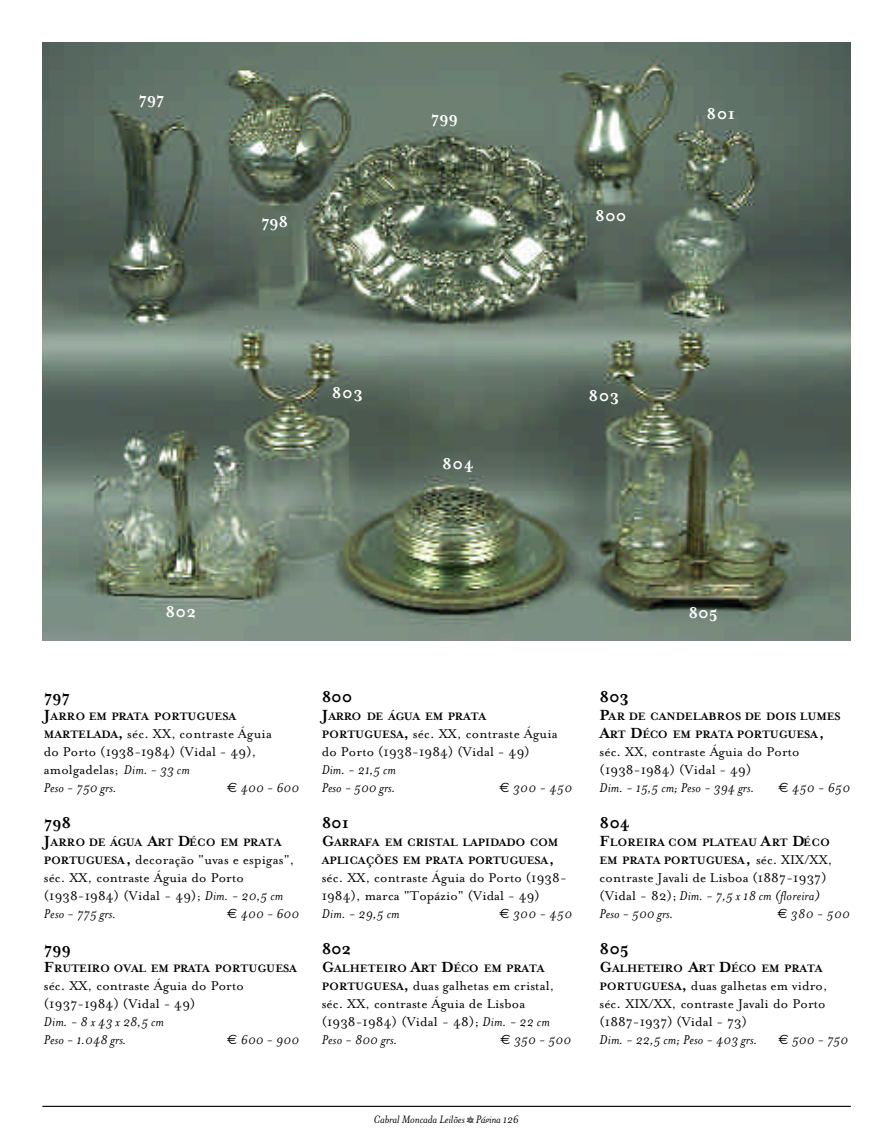
<style>
.page{position:relative;width:894px;height:1148px;background:#fff}
.page>*{position:absolute;margin:0;border:0;box-sizing:border-box;transform-origin:0 0}
.t1{font:700 18px "Mrs Eaves";letter-spacing:.015em;color:#fff}
.t2{font:700 18px "Mrs Eaves";letter-spacing:-.015em;color:#000}
.t3{font:14.7px/18px "Mrs Eaves Roman";letter-spacing:.01em;color:#000}
.t4{font:italic 14.7px/18px "Mrs Eaves";letter-spacing:.01em;color:#000}
.t5{font:700 12.3px/18px "Mrs Eaves";letter-spacing:-.015em;color:#000}
.t6{font:italic 12.3px "Mrs Eaves";letter-spacing:-.01em;color:#000}
.s1{font-size:16.8px}
.s2{font-family:"Mrs Eaves";font-weight:700;font-size:12.3px}
.s3{font-family:"Mrs Eaves";font-weight:700;font-size:16.8px}
.s4{font-family:"Mrs Eaves";font-style:italic}
.s5{font-family:"Euro Sans";font-style:normal;font-size:13.5px}
.s6{font-family:"Mrs Eaves Fractions";font-style:normal}
.s7{font-family:"Mrs Eaves Roman";font-weight:400;font-size:14.7px}
.s8{font-family:"Mrs Eaves Roman";font-style:normal}
</style>
<div class="page">
<img style="left:43px;top:43px;width:807px;height:597px">
<hr style="left:43px;top:1105px;width:807px;height:1px;background:#000">
<p class="t1" style="left:138px;top:88px;width:28px">797</p>
<p class="t1" style="left:261px;top:212px;width:29px">798</p>
<p class="t1" style="left:431px;top:107px;width:29px">799</p>
<p class="t1" style="left:595px;top:205px;width:33px">800</p>
<p class="t1" style="left:706px;top:104px;width:30px">801</p>
<p class="t1" style="left:332px;top:383px;width:32px">803</p>
<p class="t1" style="left:442px;top:453px;width:33px">804</p>
<p class="t1" style="left:588px;top:385px;width:32px">803</p>
<p class="t1" style="left:165px;top:601px;width:33px">802</p>
<p class="t1" style="left:688px;top:602px;width:31px">805</p>
<p class="t2" style="left:44px;top:686px;width:28px">797</p>
<p class="t5" style="left:44px;top:707px;width:194px"><span class="s1">J</span>ARRO EM PRATA PORTUGUESA</p>
<p class="t3" style="left:44px;top:725px;width:230px"><span class="s2">MARTELADA</span><span class="s3">,</span> séc. XX, contraste Águia do Porto (1938-1984) (Vidal - 49), amolgadelas; <span class="s4">Dim. - 33 cm</span></p>
<p class="t4" style="left:44px;top:779px;width:74px">Peso - 750 grs.</p>
<p class="t4" style="left:227px;top:779px;width:73px"><span class="s5">€</span> 400 - 600</p>
<p class="t2" style="left:44px;top:812px;width:29px">798</p>
<p class="t5" style="left:44px;top:833px;width:239px"><span class="s1">J</span>ARRO DE ÁGUA <span class="s1">A</span>RT <span class="s1">D</span>ÉCO EM PRATA</p>
<p class="t3" style="left:44px;top:851px;width:252px"><span class="s2">PORTUGUESA</span><span class="s3">,</span> decoração "uvas e espigas", séc. XX, contraste Águia do Porto (1938-1984) (Vidal - 49); <span class="s4">Dim. - 20,5 cm</span></p>
<p class="t4" style="left:44px;top:905px;width:74px">Peso - 775 grs.</p>
<p class="t4" style="left:227px;top:905px;width:73px"><span class="s5">€</span> 400 - 600</p>
<p class="t2" style="left:44px;top:938px;width:29px">799</p>
<p class="t5" style="left:44px;top:959px;width:255px"><span class="s1">F</span>RUTEIRO OVAL EM PRATA PORTUGUESA</p>
<p class="t3" style="left:44px;top:977px;width:202px">séc. XX, contraste Águia do Porto (1937-1984) (Vidal - 49)</p>
<p class="t4" style="left:44px;top:1013px;width:122px">Dim. - 8 x 43 x 28,5 cm<br>Peso - 1.048 grs.</p>
<p class="t4" style="left:227px;top:1031px;width:73px"><span class="s5">€</span> 600 - 900</p>
<p class="t2" style="left:322px;top:686px;width:32px">800</p>
<p class="t5" style="left:322px;top:707px;width:166px"><span class="s1">J</span>ARRO DE ÁGUA EM PRATA</p>
<p class="t3" style="left:322px;top:725px;width:238px"><span class="s2">PORTUGUESA</span><span class="s3">,</span> séc. XX, contraste Águia do Porto (1938-1984) (Vidal - 49)</p>
<p class="t4" style="left:322px;top:761px;width:76px">Dim. - 21,5 cm<br>Peso - 500 grs.</p>
<p class="t4" style="left:500px;top:779px;width:74px"><span class="s5">€</span> 300 - 450</p>
<p class="t2" style="left:322px;top:812px;width:29px">801</p>
<p class="t5" style="left:322px;top:833px;width:238px"><span class="s1">G</span>ARRAFA EM CRISTAL LAPIDADO COM<br>APLICAÇÕES EM PRATA PORTUGUESA<span class="s1">,</span></p>
<p class="t3" style="left:322px;top:869px;width:247px">séc. XX, contraste Águia do Porto (1938-<br>1984), marca "Topázio" (Vidal - 49)</p>
<p class="t4" style="left:322px;top:905px;width:79px">Dim. - 29,5 cm</p>
<p class="t4" style="left:500px;top:905px;width:74px"><span class="s5">€</span> 300 - 450</p>
<p class="t2" style="left:322px;top:938px;width:31px">802</p>
<p class="t5" style="left:322px;top:959px;width:224px"><span class="s1">G</span>ALHETEIRO <span class="s1">A</span>RT <span class="s1">D</span>ÉCO EM PRATA</p>
<p class="t3" style="left:322px;top:977px;width:234px"><span class="s2">PORTUGUESA</span><span class="s3">,</span> duas galhetas em cristal, séc. XX, contraste Águia de Lisboa (1938-1984) (Vidal - 48); <span class="s4">Dim. - 22 cm</span></p>
<p class="t4" style="left:322px;top:1031px;width:77px">Peso - 800 grs.</p>
<p class="t4" style="left:501px;top:1031px;width:72px"><span class="s5">€</span> 350 - 500</p>
<p class="t6" style="left:374px;top:1112px;width:147px">Cabral Moncada Leilões <span class="s6">Q</span>Página 126</p>
<p class="t2" style="left:600px;top:686px;width:31px">803</p>
<p class="t5" style="left:600px;top:707px;width:242px"><span class="s1">P</span>AR DE CANDELABROS DE DOIS LUMES<br><span class="s1">A</span>RT <span class="s1">D</span>ÉCO EM PRATA PORTUGUESA<span class="s1">,</span></p>
<p class="t3" style="left:600px;top:743px;width:202px">séc. XX, contraste Águia do Porto (1938-1984) (Vidal - 49)</p>
<p class="t4" style="left:600px;top:779px;width:156px">Dim. - 15,5 cm; Peso - 394 grs.</p>
<p class="t4" style="left:778px;top:779px;width:73px"><span class="s5">€</span> 450 - 650</p>
<p class="t2" style="left:600px;top:812px;width:32px">804</p>
<p class="t5" style="left:600px;top:833px;width:234px"><span class="s1">F</span>LOREIRA COM PLATEAU <span class="s1">A</span>RT <span class="s1">D</span>ÉCO<br>EM PRATA PORTUGUESA<span class="s1">,</span> <span class="s7">séc. XIX/XX,</span></p>
<p class="t3" style="left:600px;top:869px;width:229px">contraste Javali de Lisboa (1887-1937)</p>
<p class="t4" style="left:600px;top:887px;width:222px"><span class="s8">(Vidal - 82);</span> Dim. - 7,5 x 18 cm (floreira)<br>Peso - 500 grs.</p>
<p class="t4" style="left:777px;top:905px;width:74px"><span class="s5">€</span> 380 - 500</p>
<p class="t2" style="left:600px;top:938px;width:31px">805</p>
<p class="t5" style="left:600px;top:959px;width:224px"><span class="s1">G</span>ALHETEIRO <span class="s1">A</span>RT <span class="s1">D</span>ÉCO EM PRATA</p>
<p class="t3" style="left:600px;top:977px;width:230px"><span class="s2">PORTUGUESA</span><span class="s3">,</span> duas galhetas em vidro, séc. XIX/XX, contraste Javali do Porto (1887-1937) (Vidal - 73)</p>
<p class="t4" style="left:600px;top:1031px;width:159px">Dim. - 22,5 cm; Peso - 403 grs.</p>
<p class="t4" style="left:778px;top:1031px;width:71px"><span class="s5">€</span> 500 - 750</p>
</div>
